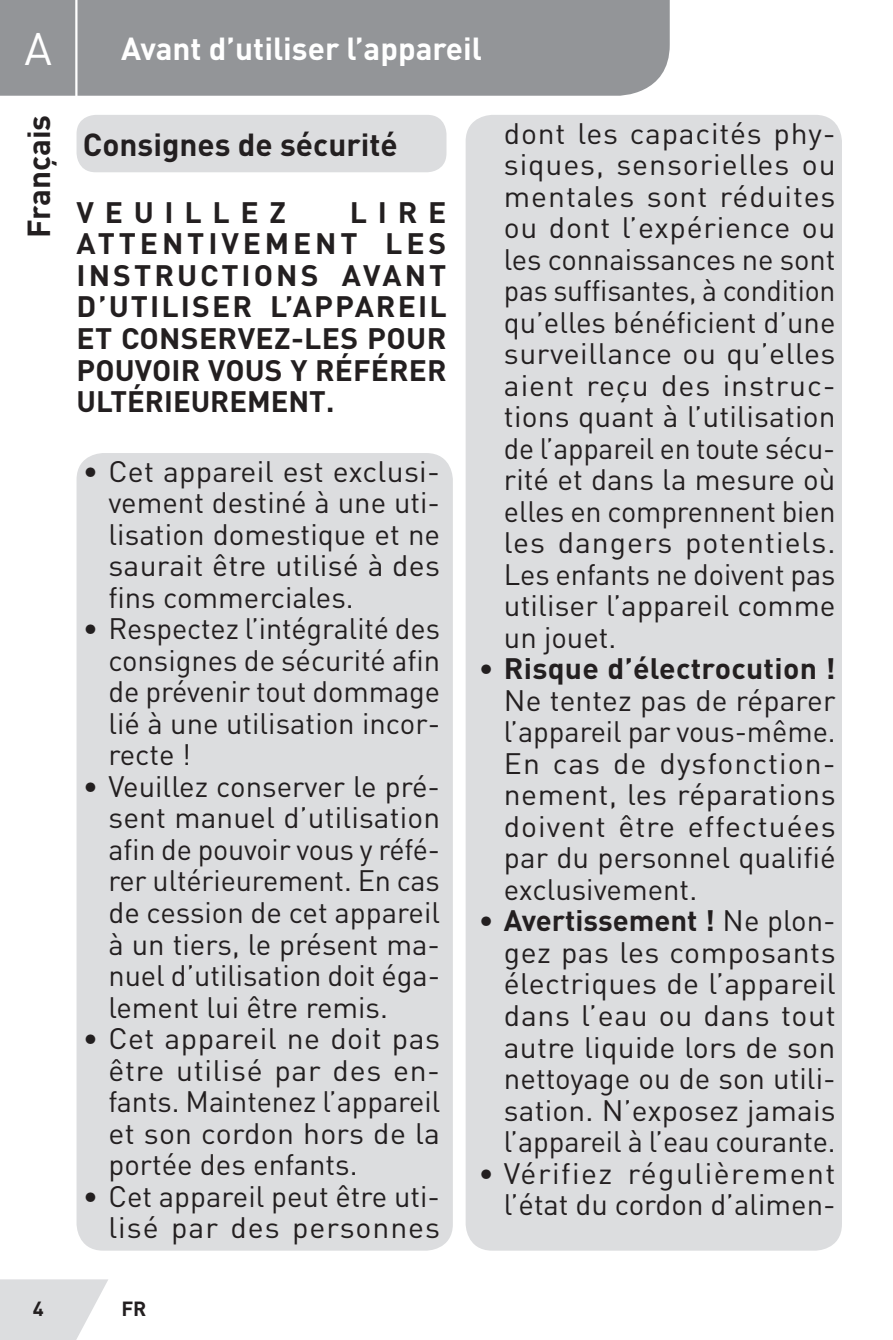
<style>
.page{position:relative;width:893px;height:1340px;background:#fff}
.page>*{position:absolute;margin:0;border:0;box-sizing:border-box;transform-origin:0 0}
.t1{font:45px "DIN Pro";color:#fff}
.t2{font:700 31.5px "DIN Pro";color:#231f20}
.t3{font:700 31.5px "DIN Pro";color:#fff}
.t4{font:29.25px/31.5px "DIN Pro";color:#231f20;text-align:justify}
.t5{font:700 29.25px/31.5px "DIN Pro";letter-spacing:.005em;color:#231f20;text-align:justify}
.t6{font:700 29.25px "DIN Pro";letter-spacing:.355em;color:#231f20}
.t7{font:700 20.25px "DIN Pro";color:#231f20}
.s1{font-weight:700}
</style>
<div class="page">
<div style="left:0;top:0;width:670px;height:96px;background:#939598"></div>
<svg style="left:0;top:1279px;width:108px;height:60px;background:#e1e2e3"></svg>
<hr style="left:75px;top:0;width:3px;height:115px;background:#fff">
<div style="left:78px;top:454px;width:374px;height:795px;background:#dcdddf;border-radius:26px"></div>
<div style="left:77px;top:453px;width:376px;height:797px;border:2px solid #dcdddf;border-radius:26px"></div>
<div style="left:467px;top:116px;width:374px;height:1133px;background:#dcdddf;border-radius:26px"></div>
<div style="left:466px;top:115px;width:376px;height:1135px;border:2px solid #dcdddf;border-radius:26px"></div>
<div style="left:77px;top:115px;width:369px;height:57px;background:#dcdddf;border-radius:19px"></div>
<h1 class="t1" style="left:25px;top:18px;width:29px">A</h1>
<p class="t3" style="left:121px;top:27px;width:362px">Avant d’utiliser l’appareil</p>
<p class="t2" style="left:18px;top:238px;width:124px;rotate:-90deg">Français</p>
<p class="t2" style="left:83px;top:123px;width:316px">Consignes de sécurité</p>
<p class="t6" style="left:77px;top:192px;width:211px">VEUILLEZ</p>
<p class="t5" style="left:77px;top:195px;width:372px;text-indent:273px">LIRE ATTENTIVEMENT LES INSTRUCTIONS AVANT D’UTILISER L’APPAREIL ET CONSERVEZ-LES POUR POUVOIR VOUS Y RÉFÉRER ULTÉRIEUREMENT.</p>
<p class="t4" style="left:108px;top:454px;width:333px;text-indent:-26px">• Cet appareil est exclusi&shy;vement destiné à une uti&shy;lisation domestique et ne saurait être utilisé à des fins commerciales.</p>
<p class="t4" style="left:108px;top:612px;width:333px;text-indent:-26px">• Respectez l’intégralité des consignes de sécurité afin de prévenir tout dommage lié à une utilisation incor&shy;recte !</p>
<p class="t4" style="left:108px;top:769px;width:333px;text-indent:-26px">• Veuillez conserver le pré&shy;sent manuel d’utilisation afin de pouvoir vous y réfé&shy;rer ultérieurement. En cas de cession de cet appareil à un tiers, le présent ma&shy;nuel d’utilisation doit éga&shy;lement lui être remis.</p>
<p class="t4" style="left:108px;top:1021px;width:333px;text-indent:-26px">• Cet appareil ne doit pas être utilisé par des en&shy;fants. Maintenez l’appareil et son cordon hors de la portée des enfants.</p>
<p class="t4" style="left:83px;top:1179px;width:359px;text-align:right">• Cet appareil peut être uti&shy;lisé par des personnes</p>
<p class="t7" style="left:33px;top:1294px;width:12px">4</p>
<p class="t7" style="left:121px;top:1294px;width:27px">FR</p>
<p class="t4" style="left:504px;top:116px;width:333px">dont les capacités phy&shy;siques, sensorielles ou mentales sont réduites ou dont l’expérience ou les connaissances ne sont pas suffisantes, à condition qu’elles bénéficient d’une surveillance ou qu’elles aient reçu des instruc&shy;tions quant à l’utilisation de l’appareil en toute sécu&shy;rité et dans la mesure où elles en comprennent bien les dangers potentiels.<br>Les enfants ne doivent pas utiliser l’appareil comme un jouet.</p>
<p class="t4" style="left:504px;top:652px;width:333px;text-indent:-26px">• <span class="s1">Risque d’électrocution !<br></span>Ne tentez pas de réparer l’appareil par vous-même.<br>En cas de dysfonction&shy;nement, les réparations doivent être effectuées par du personnel qualifié exclusivement.</p>
<p class="t4" style="left:504px;top:904px;width:333px;text-indent:-26px">• <span class="s1">Avertissement !</span> Ne plon&shy;gez pas les composants électriques de l’appareil dans l’eau ou dans tout autre liquide lors de son nettoyage ou de son utili&shy;sation. N’exposez jamais l’appareil à l’eau courante.</p>
<p class="t4" style="left:478px;top:1156px;width:359px;text-align:right">• Vérifiez régulièrement l’état du cordon d’alimen-</p>
</div>
